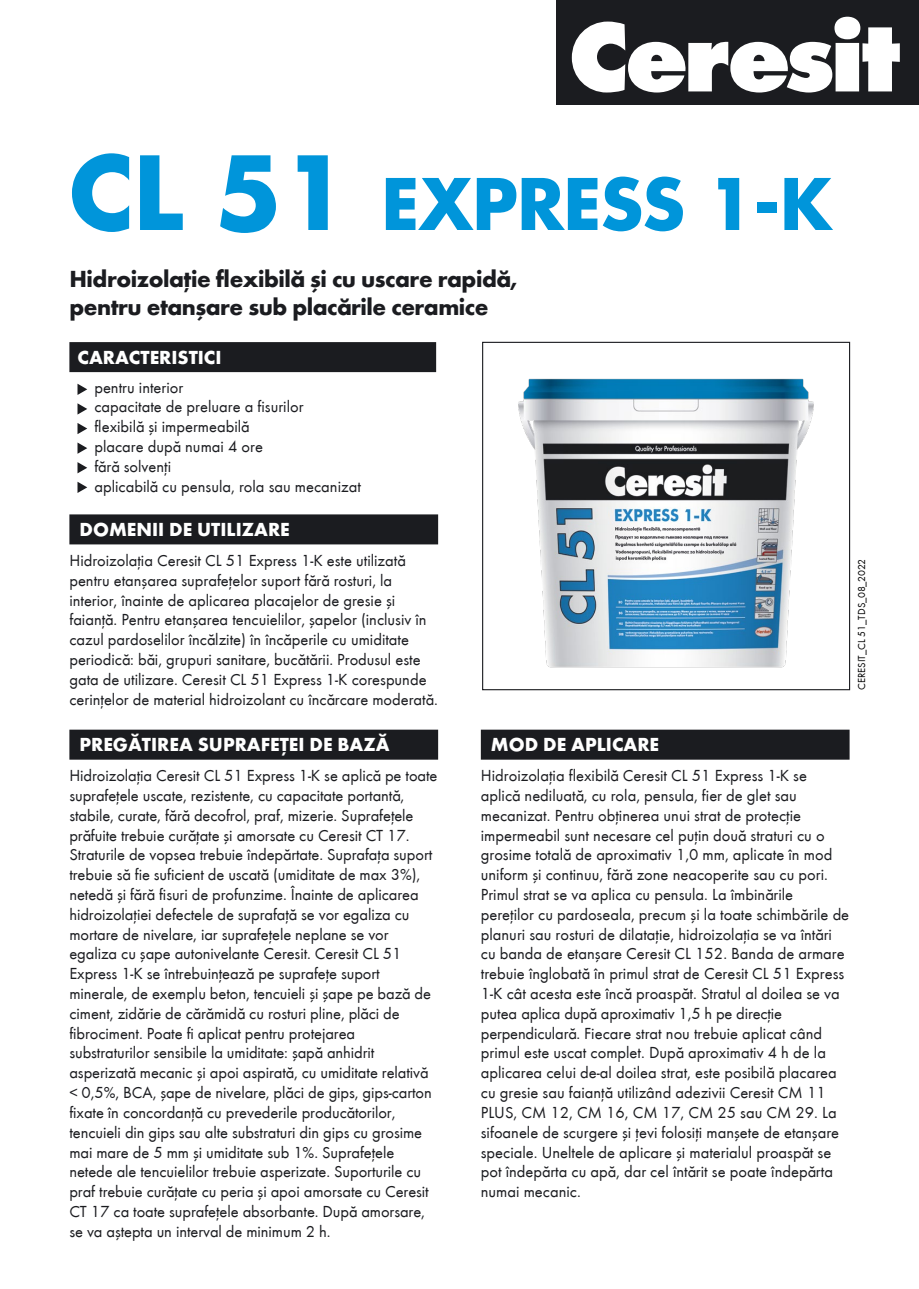
<style>
.page{position:relative;width:919px;height:1289px;background:#fff}
.page>*{position:absolute;margin:0;border:0;box-sizing:border-box;transform-origin:0 0}
.t1{font:700 69px "Futura Portos";letter-spacing:-.01em;color:#0095da}
.t2{font:700 24px/28.8px "Futura TEE";letter-spacing:-.02em;color:#1b1c20}
.t3{font:700 19.5px "Futura TEE";color:#fff}
.t4{font:16.5px/19.8px "Futura TEE";color:#1b1c20}
.t5{font:10.5px "Futura TEE";color:#010101}
.s1{font-size:99px}
</style>
<div class="page">
<div style="left:69px;top:342px;width:367px;height:30px;background:#1b1c20"></div>
<svg style="left:77px;top:384px;width:10px;height:11px"></svg>
<svg style="left:77px;top:403px;width:10px;height:11px"></svg>
<svg style="left:77px;top:423px;width:10px;height:11px"></svg>
<svg style="left:77px;top:442px;width:10px;height:12px"></svg>
<svg style="left:77px;top:462px;width:10px;height:11px"></svg>
<svg style="left:77px;top:481px;width:10px;height:12px"></svg>
<div style="left:69px;top:514px;width:369px;height:30px;background:#1b1c20"></div>
<div style="left:69px;top:729px;width:369px;height:30px;background:#1b1c20"></div>
<div style="left:481px;top:729px;width:368px;height:30px;background:#1b1c20"></div>
<div style="left:556px;top:0;width:362px;height:104px;background:#1b1c20"></div>
<svg style="left:571px;top:17px;width:328px;height:75px"></svg>
<img style="left:518px;top:378px;width:296px;height:290px">
<h1 class="t1" style="left:69px;top:156px;width:764px"><span class="s1">CL 51</span> EXPRESS 1-K</h1>
<h2 class="t2" style="left:69px;top:264px;width:450px">Hidroizolație flexibilă și cu uscare rapidă, pentru etanșare sub placările ceramice</h2>
<p class="t3" style="left:77px;top:345px;width:146px">CARACTERISTICI</p>
<p class="t4" style="left:94px;top:377px;width:268px">pentru interior<br>capacitate de preluare a fisurilor<br>flexibilă și impermeabilă<br>placare după numai 4 ore<br>fără solvenți<br>aplicabilă cu pensula, rola sau mecanizat</p>
<p class="t3" style="left:79px;top:517px;width:212px">DOMENII DE UTILIZARE</p>
<p class="t4" style="left:69px;top:550px;width:370px">Hidroizolația Ceresit CL 51 Express 1-K este utilizată pentru etanșarea suprafețelor suport fără rosturi, la interior, înainte de aplicarea placajelor de gresie și faianță. Pentru etanșarea tencuielilor, șapelor (inclusiv în cazul pardoselilor încălzite) în încăperile cu umiditate periodică: băi, grupuri sanitare, bucătării. Produsul este gata de utilizare. Ceresit CL 51 Express 1-K corespunde cerințelor de material hidroizolant cu încărcare moderată.</p>
<p class="t3" style="left:79px;top:732px;width:311px">PREGĂTIREA SUPRAFEȚEI DE BAZĂ</p>
<p class="t4" style="left:69px;top:765px;width:369px">Hidroizolația Ceresit CL 51 Express 1-K se aplică pe toate suprafețele uscate, rezistente, cu capacitate portantă, stabile, curate, fără decofrol, praf, mizerie. Suprafețele prăfuite trebuie curățate și amorsate cu Ceresit CT 17.<br>Straturile de vopsea trebuie îndepărtate. Suprafața suport trebuie să fie suficient de uscată (umiditate de max 3%), netedă și fără fisuri de profunzime. Înainte de aplicarea hidroizolației defectele de suprafață se vor egaliza cu mortare de nivelare, iar suprafețele neplane se vor egaliza cu șape autonivelante Ceresit. Ceresit CL 51<br>Express 1-K se întrebuințează pe suprafețe suport minerale, de exemplu beton, tencuieli și șape pe bază de ciment, zidărie de cărămidă cu rosturi pline, plăci de fibrociment. Poate fi aplicat pentru protejarea substraturilor sensibile la umiditate: șapă anhidrit asperizată mecanic și apoi aspirată, cu umiditate relativă &lt; 0,5%, BCA, șape de nivelare, plăci de gips, gips-carton fixate în concordanță cu prevederile producătorilor, tencuieli din gips sau alte substraturi din gips cu grosime mai mare de 5 mm și umiditate sub 1%. Suprafețele netede ale tencuielilor trebuie asperizate. Suporturile cu praf trebuie curățate cu peria și apoi amorsate cu Ceresit CT 17 ca toate suprafețele absorbante. După amorsare, se va aștepta un interval de minimum 2 h.</p>
<p class="t3" style="left:491px;top:732px;width:170px">MOD DE APLICARE</p>
<p class="t4" style="left:481px;top:765px;width:370px">Hidroizolația flexibilă Ceresit CL 51 Express 1-K se aplică nediluată, cu rola, pensula, fier de glet sau mecanizat. Pentru obținerea unui strat de protecție impermeabil sunt necesare cel puțin două straturi cu o grosime totală de aproximativ 1,0 mm, aplicate în mod uniform și continuu, fără zone neacoperite sau cu pori.<br>Primul strat se va aplica cu pensula. La îmbinările pereților cu pardoseala, precum și la toate schimbările de planuri sau rosturi de dilatație, hidroizolația se va întări cu banda de etanșare Ceresit CL 152. Banda de armare trebuie înglobată în primul strat de Ceresit CL 51 Express 1-K cât acesta este încă proaspăt. Stratul al doilea se va putea aplica după aproximativ 1,5 h pe direcție perpendiculară. Fiecare strat nou trebuie aplicat când primul este uscat complet. După aproximativ 4 h de la aplicarea celui de-al doilea strat, este posibilă placarea cu gresie sau faianță utilizând adezivii Ceresit CM 11<br>PLUS, CM 12, CM 16, CM 17, CM 25 sau CM 29. La sifoanele de scurgere și țevi folosiți manșete de etanșare speciale. Uneltele de aplicare și materialul proaspăt se pot îndepărta cu apă, dar cel întărit se poate îndepărta numai mecanic.</p>
<p class="t5" style="left:855px;top:690px;width:132px;rotate:-90deg">CERESIT_CL 51_TDS_08_2022</p>
</div>
